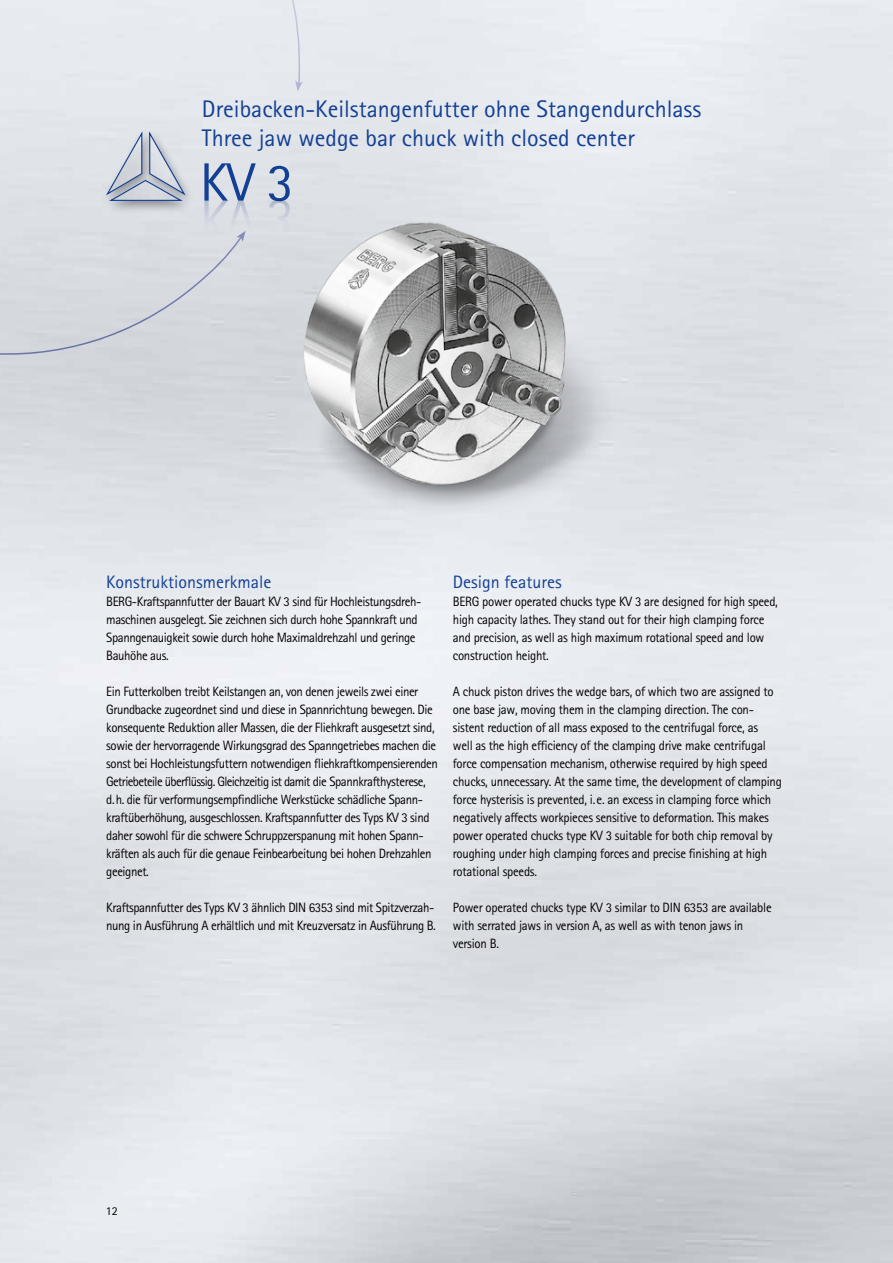
<style>
.page{position:relative;width:893px;height:1263px;background:#fff}
.page>*{position:absolute;margin:0;border:0;box-sizing:border-box;transform-origin:0 0}
.t1{font:54px "AT Rotis Sans Serif";color:#134094}
.t2{font:24px/28.8px "AT Rotis Sans Serif";color:#134094}
.t3{font:18px "AT Rotis Sans Serif";color:#134094}
.t4{font:13.5px/18px "AT Rotis Sans Serif";letter-spacing:-.03em;color:#000;scale:.95 1}
.t5{font:12px "AT Rotis Sans Serif";color:#000}
</style>
<div class="page">
<img style="left:304px;top:223px;width:261px;height:262px">
<svg style="left:0;top:0;width:300px;height:390px;background:#dbdee4"></svg>
<svg style="left:295px;top:80px;width:8px;height:11px"></svg>
<svg style="left:204px;top:200px;width:86px;height:42px;background:#d6dae1"></svg>
<h2 class="t2" style="left:202px;top:94px;width:501px">Dreibacken-Keilstangenfutter ohne Stangendurchlass<br>Three jaw wedge bar chuck with closed center</h2>
<h1 class="t1" style="left:200px;top:150px;width:95px">KV 3</h1>
<h3 class="t3" style="left:106px;top:571px;width:167px">Konstruktionsmerkmale</h3>
<p class="t4" style="left:106px;top:592px;width:333px">BERG-Kraftspannfutter der Bauart KV 3 sind für Hochleistungsdreh&shy;maschinen ausgelegt. Sie zeichnen sich durch hohe Spannkraft und Spanngenauigkeit sowie durch hohe Maximaldrehzahl und geringe Bauhöhe aus.</p>
<p class="t4" style="left:106px;top:682px;width:351px">Ein Futterkolben treibt Keilstangen an, von denen jeweils zwei einer Grundbacke zugeordnet sind und diese in Spannrichtung bewegen. Die konsequente Reduktion aller Massen, die der Fliehkraft ausgesetzt sind, sowie der hervorragende Wirkungsgrad des Spanngetriebes machen die sonst bei Hochleistungsfuttern notwendigen fliehkraftkompensierenden Getriebeteile überflüssig. Gleichzeitig ist damit die Spannkrafthysterese,<br>d. h. die für verformungsempfindliche Werkstücke schädliche Spann&shy;kraftüberhöhung, ausgeschlossen. Kraftspannfutter des Typs KV 3 sind daher sowohl für die schwere Schruppzerspanung mit hohen Spann&shy;kräften als auch für die genaue Feinbearbeitung bei hohen Drehzahlen geeignet.</p>
<p class="t4" style="left:106px;top:898px;width:348px">Kraftspannfutter des Typs KV 3 ähnlich DIN 6353 sind mit Spitzverzah&shy;nung in Ausführung A erhältlich und mit Kreuzversatz in Ausführung B.</p>
<h3 class="t3" style="left:453px;top:571px;width:110px">Design features</h3>
<p class="t4" style="left:453px;top:592px;width:344px">BERG power operated chucks type KV 3 are designed for high speed, high capacity lathes. They stand out for their high clamping force and precision, as well as high maximum rotational speed and low construction height.</p>
<p class="t4" style="left:453px;top:682px;width:348px">A chuck piston drives the wedge bars, of which two are assigned to one base jaw, moving them in the clamping direction. The con&shy;sistent reduction of all mass exposed to the centrifugal force, as<br>well as the high efficiency of the clamping drive make centrifugal force compensation mechanism, otherwise required by high speed chucks, unnecessary. At the same time, the development of clamping force hysterisis is prevented, i. e. an excess in clamping force which negatively affects workpieces sensitive to deformation. This makes power operated chucks type KV 3 suitable for both chip removal by roughing under high clamping forces and precise finishing at high rotational speeds.</p>
<p class="t4" style="left:453px;top:898px;width:337px">Power operated chucks type KV 3 similar to DIN 6353 are available with serrated jaws in version A, as well as with tenon jaws in version B.</p>
<p class="t5" style="left:106px;top:1203px;width:13px">12</p>
</div>
